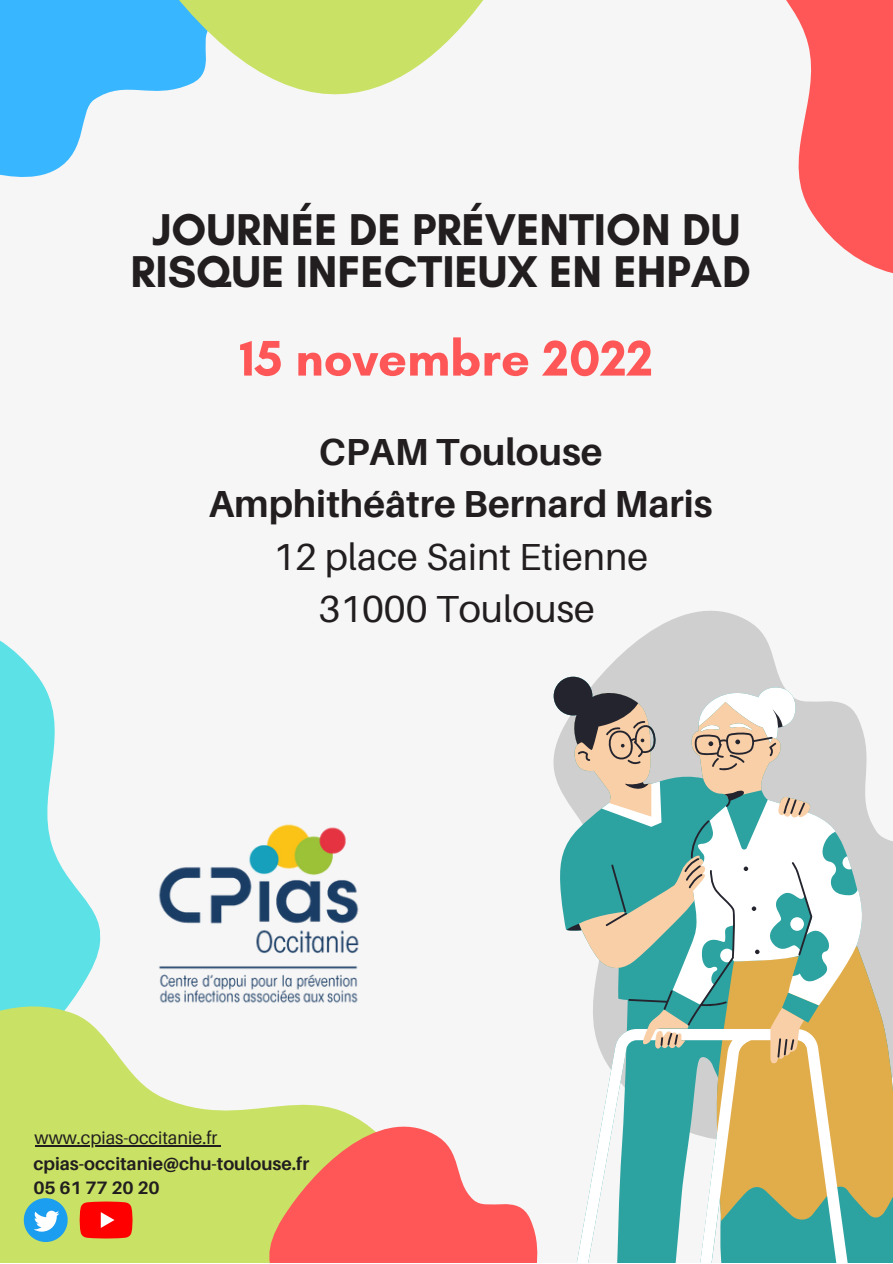
<style>
.page{position:relative;width:893px;height:1264px;background:#fff}
.page>*{position:absolute;margin:0;border:0;box-sizing:border-box;transform-origin:0 0}
.t1{font:700 50.85px "Glacial Indifference";color:#ff5757}
.t2{font:700 45.3px/42.6px "Glacial Indifference";color:#221e1f;text-align:center}
.t3{font:700 37.65px/52.5px "Aileron";color:#221e1f;text-align:center}
.t4{font:37.65px/52.5px "Aileron";color:#221e1f;text-align:center}
.t5{font:700 18px/24.8px "Aileron";color:#221e1f}
.t6{font:18px "Aileron";color:#221e1f}
</style>
<div class="page">
<div style="left:0;top:0;width:892px;height:1262px;background:#f6f6f6"></div>
<svg style="left:0;top:640px;width:58px;height:219px;fill:#5ce1e6"></svg>
<svg style="left:0;top:859px;width:369px;height:403px;fill:#c9e265"></svg>
<svg style="left:800px;top:181px;width:92px;height:92px"></svg>
<svg style="left:600px;top:610px;width:179px;height:66px;fill:#cfcfcf"></svg>
<svg style="left:867px;top:811px;width:25px;height:451px;fill:#cfcfcf"></svg>
<svg style="left:867px;top:946px;width:25px;height:275px;fill:#e1ad4b"></svg>
<svg style="left:553px;top:676px;width:314px;height:586px"></svg>
<svg style="left:269px;top:1126px;width:354px;height:136px;fill:#ff5757"></svg>
<svg style="left:0;top:0;width:892px;height:181px"></svg>
<img style="left:140px;top:824px;width:229px;height:188px">
<svg style="left:24px;top:1198px;width:44px;height:43px"></svg>
<svg style="left:80px;top:1201px;width:52px;height:37px"></svg>
<hr style="left:35px;top:1144px;width:182px;height:1px;background:#221e1f">
<p class="t2" style="left:130px;top:208px;width:622px">JOURNÉE DE PRÉVENTION DU<br>RISQUE INFECTIEUX EN EHPAD</p>
<p class="t1" style="left:239px;top:327px;width:415px">15 novembre 2022</p>
<p class="t3" style="left:209px;top:424px;width:505px">CPAM Toulouse<br>Amphithéâtre Bernard Maris</p>
<p class="t4" style="left:273px;top:529px;width:376px">12 place Saint Etienne<br>31000 Toulouse</p>
<p class="t6" style="left:35px;top:1126px;width:184px">www.cpias-occitanie.fr</p>
<p class="t5" style="left:33px;top:1150px;width:277px">cpias-occitanie@chu-toulouse.fr<br>05 61 77 20 20</p>
</div>
